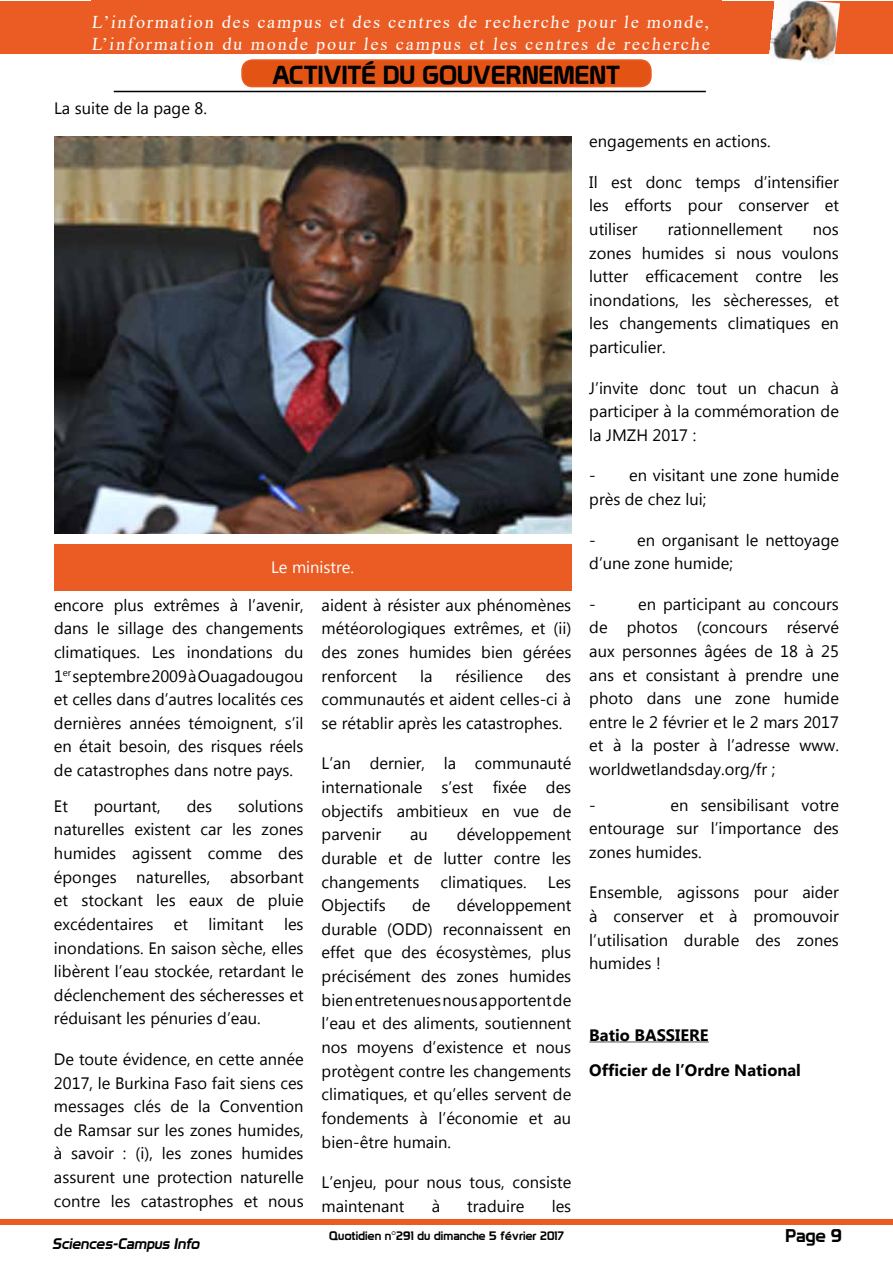
<style>
.page{position:relative;width:893px;height:1263px;background:#fff}
.page>*{position:absolute;margin:0;border:0;box-sizing:border-box;transform-origin:0 0}
.t1{font:25.5px "Prototype";color:#000}
.t2{font:18px/21.6px "Times New Roman";letter-spacing:.105em;color:#fff}
.t3{font:18px "Prototype";color:#000}
.t4{font:16.5px/23.7px "Myanmar Text";color:#000;text-align:justify}
.t5{font:700 16.5px/35.5px "Myanmar Text";color:#000}
.t6{font:16.5px "Myanmar Text";color:#fff}
.t7{font:italic 15px "Prototype";color:#000}
.t8{font:12px "Prototype";letter-spacing:.01em;color:#000}
</style>
<div class="page">
<div style="left:0;top:1219px;width:893px;height:6px;background:#ea5c24"></div>
<hr style="left:589px;top:1041px;width:120px;height:1px;background:#505050">
<hr style="left:114px;top:91px;width:592px;height:1px;background:#000">
<div style="left:0;top:1px;width:893px;height:53px;background:#ea5c24"></div>
<div style="left:91px;top:0;width:631px;height:50px;background:#ea5c24"></div>
<img style="left:769px;top:0;width:71px;height:64px">
<div style="left:54px;top:544px;width:517px;height:47px;background:#ea5c24"></div>
<img style="left:54px;top:136px;width:517px;height:398px">
<div style="left:242px;top:60px;width:409px;height:27px;background:#e35414;border-radius:10px"></div>
<div style="left:241px;top:59px;width:411px;height:28px;border:2px solid #ea5c24;border-radius:10px"></div>
<p class="t2" style="left:91px;top:11px;width:622px">L’information des campus et des centres de recherche pour le monde,<br>L’information du monde pour les campus et les centres de recherche</p>
<p class="t4" style="left:54px;top:96px;width:154px">La suite de la page 8.</p>
<h1 class="t1" style="left:272px;top:59px;width:350px">ACTIVITÉ DU GOUVERNEMENT</h1>
<p class="t6" style="left:271px;top:558px;width:84px">Le ministre.</p>
<p class="t4" style="left:54px;top:593px;width:251px">encore plus extrêmes à l’avenir, dans le sillage des changements climatiques. Les inondations du 1<sup>er</sup>septembre 2009 à Ouagadougou et celles dans d’autres localités ces dernières années témoignent, s’il en était besoin, des risques réels de catastrophes dans notre pays.</p>
<p class="t4" style="left:54px;top:794px;width:15px">Et</p>
<p class="t4" style="left:94px;top:794px;width:68px">pourtant,</p>
<p class="t4" style="left:187px;top:794px;width:27px">des</p>
<p class="t4" style="left:54px;top:794px;width:251px;text-indent:184px">solutions naturelles existent car les zones humides agissent comme des éponges naturelles, absorbant et stockant les eaux de pluie excédentaires et limitant les inondations. En saison sèche, elles libèrent l’eau stockée, retardant le déclenchement des sécheresses et réduisant les pénuries d’eau.</p>
<p class="t4" style="left:54px;top:1047px;width:251px">De toute évidence, en cette année 2017, le Burkina Faso fait siens ces messages clés de la Convention de Ramsar sur les zones humides, à savoir : (i), les zones humides assurent une protection naturelle contre les catastrophes et nous</p>
<p class="t4" style="left:322px;top:593px;width:251px">aident à résister aux phénomènes météorologiques extrêmes, et (ii) des zones humides bien gérées renforcent</p>
<p class="t4" style="left:420px;top:664px;width:14px">la</p>
<p class="t4" style="left:455px;top:664px;width:69px">résilience</p>
<p class="t4" style="left:322px;top:664px;width:251px;text-indent:224px">des communautés et aident celles-ci à se rétablir après les catastrophes.</p>
<p class="t4" style="left:322px;top:752px;width:251px">L’an dernier, la communauté internationale s’est fixée des objectifs ambitieux en vue de parvenir</p>
<p class="t4" style="left:322px;top:823px;width:251px;text-indent:135px">développement durable et de lutter contre les changements</p>
<p class="t4" style="left:410px;top:823px;width:19px">au</p>
<p class="t4" style="left:441px;top:870px;width:88px">climatiques.</p>
<p class="t4" style="left:548px;top:870px;width:25px">Les</p>
<p class="t4" style="left:322px;top:894px;width:251px;text-indent:135px">développement durable (ODD) reconnaissent en effet que des écosystèmes, plus précisément des zones humides bien entretenues nous apportent de l’eau et des aliments, soutiennent nos moyens d’existence et nous protègent contre les changements climatiques, et qu’elles servent de fondements à l’économie et au bien-être humain.</p>
<p class="t4" style="left:322px;top:1170px;width:251px">L’enjeu, pour nous tous, consiste maintenant</p>
<p class="t4" style="left:322px;top:894px;width:66px">Objectifs</p>
<p class="t4" style="left:412px;top:894px;width:20px">de</p>
<p class="t4" style="left:432px;top:1194px;width:10px">à</p>
<p class="t4" style="left:467px;top:1194px;width:59px">traduire</p>
<p class="t4" style="left:552px;top:1194px;width:21px">les</p>
<p class="t4" style="left:589px;top:130px;width:183px">engagements en actions.</p>
<p class="t4" style="left:589px;top:170px;width:251px">Il est donc temps d’intensifier les efforts pour conserver et utiliser</p>
<p class="t4" style="left:668px;top:217px;width:117px">rationnellement</p>
<p class="t4" style="left:589px;top:217px;width:251px;text-indent:224px">nos zones humides si nous voulons lutter efficacement contre les inondations, les sècheresses, et les changements climatiques en particulier.</p>
<p class="t4" style="left:589px;top:376px;width:251px">J’invite donc tout un chacun à participer à la commémoration de la JMZH 2017 :</p>
<p class="t4" style="left:589px;top:464px;width:8px">-</p>
<p class="t4" style="left:589px;top:464px;width:251px;text-indent:40px">en visitant une zone humide près de chez lui;</p>
<p class="t4" style="left:589px;top:528px;width:8px">-</p>
<p class="t4" style="left:589px;top:528px;width:251px;text-indent:48px">en organisant le nettoyage d’une zone humide;</p>
<p class="t4" style="left:589px;top:592px;width:8px">-</p>
<p class="t4" style="left:589px;top:592px;width:251px;text-indent:49px">en participant au concours de photos (concours réservé aux personnes âgées de 18 à 25 ans et consistant à prendre une photo dans une zone humide entre le 2 février et le 2 mars 2017 et à la poster à l’adresse www. worldwetlandsday.org/fr ;</p>
<p class="t4" style="left:589px;top:793px;width:8px">-</p>
<p class="t4" style="left:589px;top:793px;width:251px;text-indent:81px">en sensibilisant votre entourage sur l’importance des zones humides.</p>
<p class="t4" style="left:589px;top:881px;width:251px">Ensemble, agissons pour aider à conserver et à promouvoir l’utilisation durable des zones humides !</p>
<p class="t5" style="left:589px;top:1017px;width:213px">Batio BASSIERE<br>Officier de l’Ordre National</p>
<p class="t7" style="left:52px;top:1234px;width:152px">Sciences-Campus Info</p>
<p class="t3" style="left:785px;top:1225px;width:58px">Page 9</p>
<p class="t8" style="left:329px;top:1228px;width:236px">Quotidien n°291 du dimanche 5 février 2017</p>
</div>
